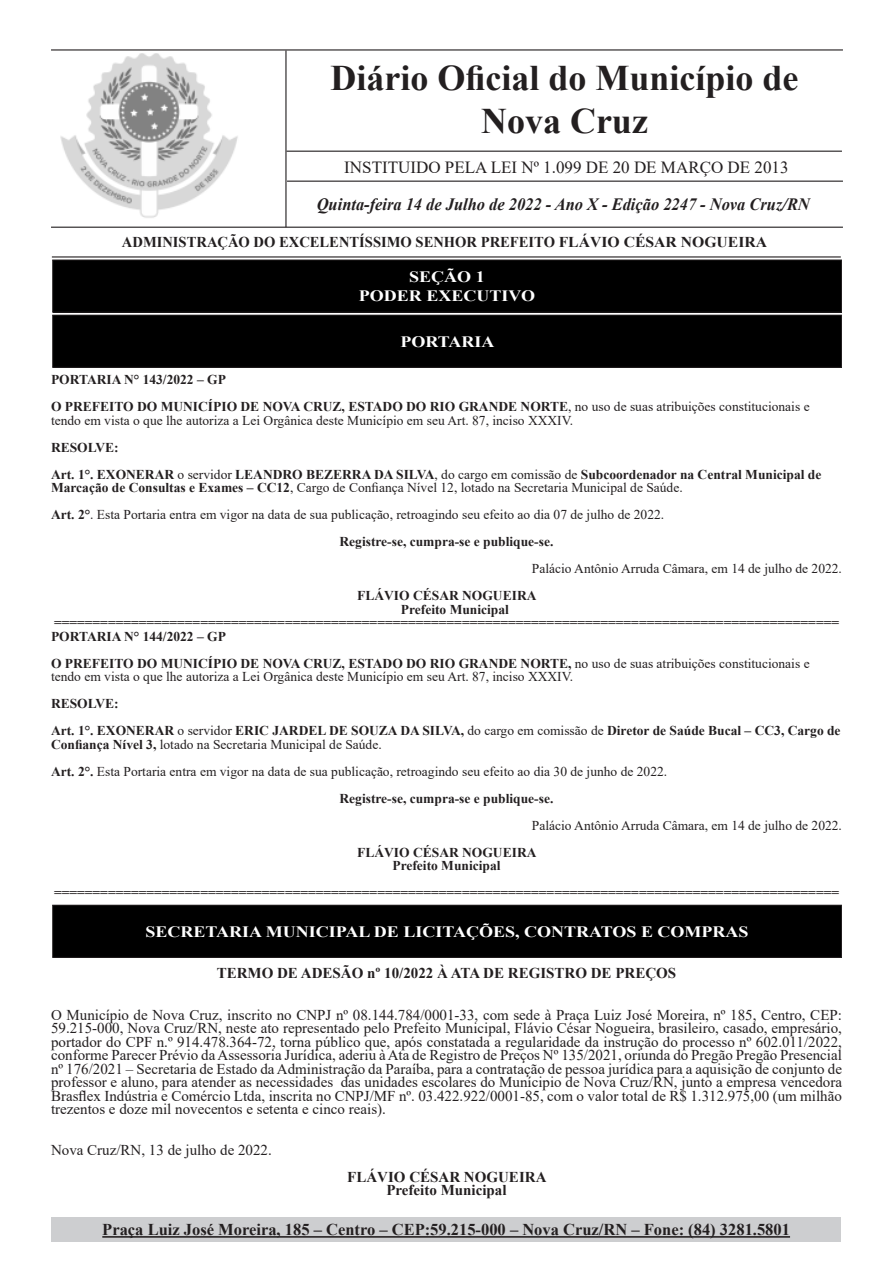
<style>
.page{position:relative;width:893px;height:1263px;background:#fff}
.page>*{position:absolute;margin:0;border:0;box-sizing:border-box;transform-origin:0 0}
.t1{font:700 36px/43.2px "Times New Roman";color:#231f20;text-align:center}
.t2{font:italic 700 17.25px "Times New Roman";color:#231f20;scale:.95 1}
.t3{font:16.95px "Times New Roman";color:#231f20}
.t4{font:700 16.5px "Times New Roman";color:#231f20}
.t5{font:700 15.75px "Times New Roman";color:#fff;scale:1.14 1}
.Sem_Espaçamento{font:15px/13.5px "Times New Roman";color:#231f20;text-align:justify}
.Sem_Espaçamento-2{font:700 15px "Times New Roman";color:#231f20}
.t6{font:700 13.5px/13.5px "Times New Roman";color:#231f20}
.t7{font:13.5px/13.5px "Times New Roman";color:#231f20}
.s1{font-weight:700}
.s2{font-weight:400}
</style>
<div class="page">
<img style="left:54px;top:53px;width:231px;height:174px">
<hr style="left:51px;top:49px;width:792px;height:2px;background:#231f20">
<hr style="left:51px;top:227px;width:792px;height:1px;background:#231f20">
<hr style="left:52px;top:256px;width:789px;height:1px;background:#231f20">
<hr style="left:285px;top:51px;width:2px;height:176px;background:#231f20">
<hr style="left:287px;top:151px;width:555px;height:1px;background:#231f20">
<hr style="left:287px;top:181px;width:556px;height:1px;background:#231f20">
<div style="left:51px;top:1217px;width:790px;height:25px;background:#cdced0"></div>
<hr style="left:102px;top:1236px;width:688px;height:2px;background:#231f20">
<div style="left:53px;top:260px;width:788px;height:52px;background:#000"></div>
<div style="left:52px;top:259px;width:790px;height:54px;border:1px solid #231f20"></div>
<div style="left:53px;top:315px;width:788px;height:52px;background:#000"></div>
<div style="left:52px;top:315px;width:790px;height:53px;border:1px solid #231f20"></div>
<div style="left:53px;top:905px;width:788px;height:52px;background:#000"></div>
<div style="left:52px;top:905px;width:790px;height:53px;border:1px solid #231f20"></div>
<p class="t1" style="left:330px;top:55px;width:470px">Diário Oficial do Município de<br>Nova Cruz</p>
<p class="t3" style="left:344px;top:155px;width:446px">INSTITUIDO PELA LEI Nº 1.099 DE 20 DE MARÇO DE 2013</p>
<p class="t2" style="left:317px;top:192px;width:520px">Quinta-feira 14 de Julho de 2022 - Ano X - Edição 2247 - Nova Cruz/RN</p>
<p class="Sem_Espaçamento-2" style="left:122px;top:231px;width:647px">ADMINISTRAÇÃO DO EXCELENTÍSSIMO SENHOR PREFEITO FLÁVIO CÉSAR NOGUEIRA</p>
<p class="t5" style="left:409px;top:265px;width:68px">SEÇÃO 1</p>
<p class="t5" style="left:359px;top:284px;width:156px">PODER EXECUTIVO</p>
<p class="t5" style="left:401px;top:330px;width:84px">PORTARIA</p>
<p class="t6" style="left:51px;top:373px;width:176px">PORTARIA N° 143/2022 – GP</p>
<p class="t7" style="left:51px;top:400px;width:760px"><span class="s1">O PREFEITO DO MUNICÍPIO DE NOVA CRUZ, ESTADO DO RIO GRANDE NORTE</span>, no uso de suas atribuições constitucionais e tendo em vista o que lhe autoriza a Lei Orgânica deste Município em seu Art. 87, inciso XXXIV.</p>
<p class="t6" style="left:51px;top:440px;width:69px">RESOLVE:</p>
<p class="t6" style="left:51px;top:467px;width:772px">Art. 1°. EXONERAR <span class="s2">o servidor</span> LEANDRO BEZERRA DA SILVA<span class="s2">, do cargo em comissão de</span> Subcoordenador na Central Municipal de<br>Marcação de Consultas e Exames – CC12<span class="s2">, Cargo de Confiança Nível 12, lotado na Secretaria Municipal de Saúde.</span></p>
<p class="t7" style="left:51px;top:508px;width:615px"><span class="s1">Art. 2°</span>. Esta Portaria entra em vigor na data de sua publicação, retroagindo seu efeito ao dia 07 de julho de 2022.</p>
<p class="t6" style="left:340px;top:535px;width:215px">Registre-se, cumpra-se e publique-se.</p>
<p class="t7" style="left:532px;top:562px;width:312px">Palácio Antônio Arruda Câmara, em 14 de julho de 2022.</p>
<p class="t6" style="left:401px;top:589px;width:137px;text-indent:-44px">FLÁVIO CÉSAR NOGUEIRA<br>Prefeito Municipal</p>
<p class="t6" style="left:54px;top:616px;width:786px">======================================================================================================</p>
<p class="t6" style="left:51px;top:629px;width:176px">PORTARIA N° 144/2022 – GP</p>
<p class="t7" style="left:51px;top:656px;width:760px"><span class="s1">O PREFEITO DO MUNICÍPIO DE NOVA CRUZ, ESTADO DO RIO GRANDE NORTE,</span> no uso de suas atribuições constitucionais e tendo em vista o que lhe autoriza a Lei Orgânica deste Município em seu Art. 87, inciso XXXIV.</p>
<p class="t6" style="left:51px;top:697px;width:69px">RESOLVE:</p>
<p class="t6" style="left:51px;top:724px;width:791px">Art. 1°. EXONERAR <span class="s2">o servidor</span> ERIC JARDEL DE SOUZA DA SILVA, <span class="s2">do cargo em comissão de</span> Diretor de Saúde Bucal – CC3, Cargo de<br>Confiança Nível 3, <span class="s2">lotado na Secretaria Municipal de Saúde.</span></p>
<p class="t7" style="left:51px;top:764px;width:618px"><span class="s1">Art. 2°.</span> Esta Portaria entra em vigor na data de sua publicação, retroagindo seu efeito ao dia 30 de junho de 2022.</p>
<p class="t6" style="left:340px;top:791px;width:215px">Registre-se, cumpra-se e publique-se.</p>
<p class="t7" style="left:532px;top:818px;width:312px">Palácio Antônio Arruda Câmara, em 14 de julho de 2022.</p>
<p class="t6" style="left:357px;top:845px;width:181px;text-align:center">FLÁVIO CÉSAR NOGUEIRA<br>Prefeito Municipal</p>
<p class="t6" style="left:54px;top:886px;width:786px">======================================================================================================</p>
<p class="t5" style="left:146px;top:920px;width:530px">SECRETARIA MUNICIPAL DE LICITAÇÕES, CONTRATOS E COMPRAS</p>
<p class="Sem_Espaçamento-2" style="left:217px;top:962px;width:461px">TERMO DE ADESÃO nº 10/2022 À ATA DE REGISTRO DE PREÇOS</p>
<p class="Sem_Espaçamento" style="left:51px;top:1007px;width:792px">O Município de Nova Cruz, inscrito no CNPJ nº 08.144.784/0001-33, com sede à Praça Luiz José Moreira, nº 185, Centro, CEP:<br>59.215-000, Nova Cruz/RN, neste ato representado pelo Prefeito Municipal, Flávio César Nogueira, brasileiro, casado, empresário, portador do CPF n.º 914.478.364-72, torna público que, após constatada a regularidade da instrução do processo nº 602.011/2022, conforme Parecer Prévio da Assessoria Jurídica, aderiu à Ata de Registro de Preços Nº 135/2021, oriunda do Pregão Pregão Presencial nº 176/2021 – Secretaria de Estado da Administração da Paraíba, para a contratação de pessoa jurídica para a aquisição de conjunto de professor e aluno, para atender as necessidades das unidades escolares do Munícipio de Nova Cruz/RN, junto a empresa vencedora Brasflex Indústria e Comércio Ltda, inscrita no CNPJ/MF nº. 03.422.922/0001-85, com o valor total de R$ 1.312.975,00 (um milhão trezentos e doze mil novecentos e setenta e cinco reais).</p>
<p class="Sem_Espaçamento" style="left:51px;top:1142px;width:222px">Nova Cruz/RN, 13 de julho de 2022.</p>
<p class="Sem_Espaçamento-2" style="left:347px;top:1166px;width:201px">FLÁVIO CÉSAR NOGUEIRA</p>
<p class="Sem_Espaçamento-2" style="left:386px;top:1179px;width:122px">Prefeito Municipal</p>
<p class="t4" style="left:102px;top:1218px;width:689px">Praça Luiz José Moreira, 185 – Centro – CEP:59.215-000 – Nova Cruz/RN – Fone: (84) 3281.5801</p>
</div>
